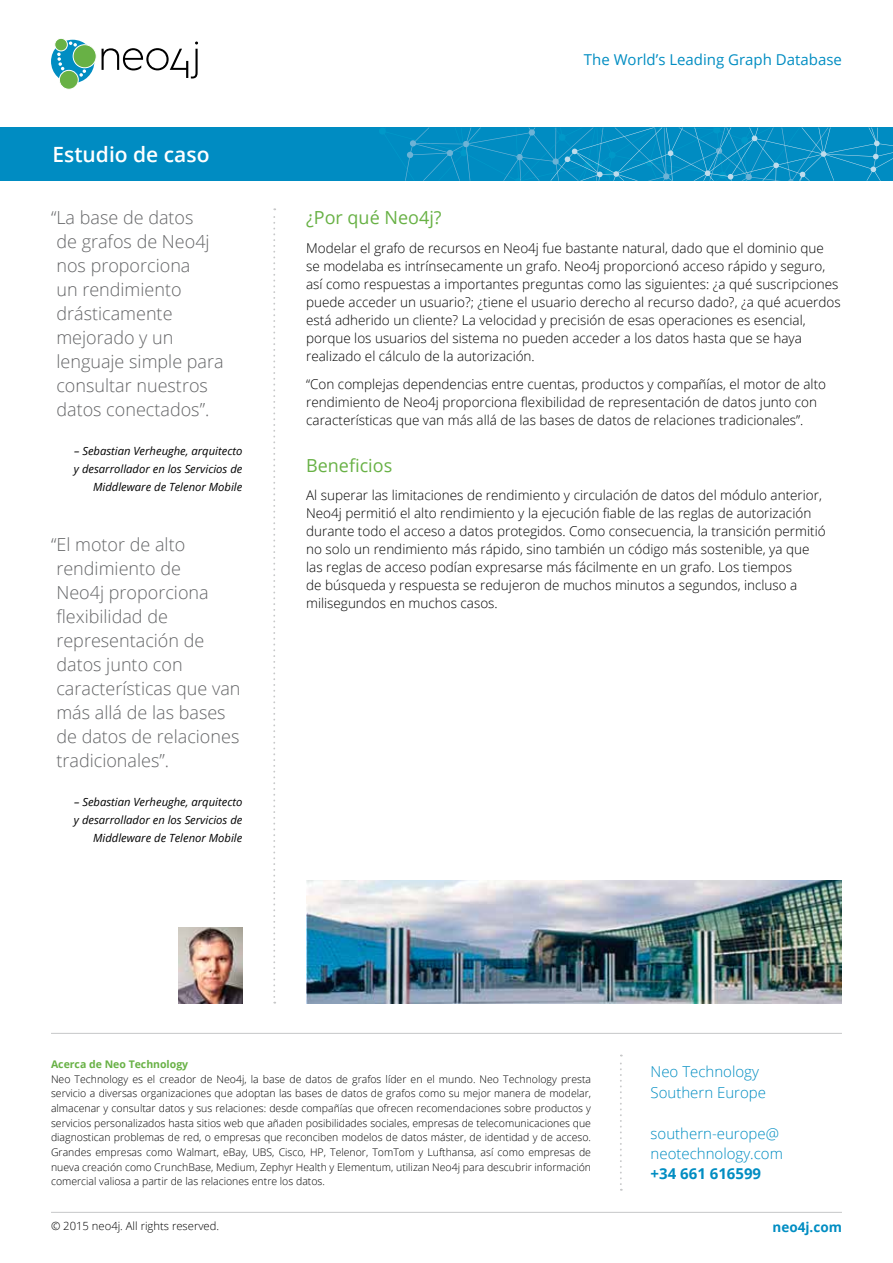
<style>
.page{position:relative;width:893px;height:1263px;background:#fff}
.page>*{position:absolute;margin:0;border:0;box-sizing:border-box;transform-origin:0 0}
.t1{font:600 21px "Open Sans";color:#fff}
.t2{font:300 18px/24px "Open Sans";color:#646567}
.t3{font:18px "Open Sans";color:#68b145}
.t4{font:300 15px/20.4px "Open Sans";color:#008dc2}
.t5{font:15px "Open Sans";color:#008dc2}
.t6{font:700 15px "Open Sans";color:#008dc2}
.t7{font:300 13.5px/18px "Open Sans";color:#000}
.t8{font:700 13.5px "Open Sans";color:#008dc2}
.t9{font:italic 11.25px/18px "Open Sans";color:#000;text-align:right}
.t10{font:300 11.25px "Open Sans";color:#000}
.t11{font:300 10.5px/14.7px "Open Sans";color:#000;text-align:justify}
.t12{font:700 10.5px "Open Sans";color:#68b145}
</style>
<div class="page">
<div style="left:0;top:128px;width:379px;height:53px;background:#008cc2"></div>
<img style="left:379px;top:128px;width:28px;height:53px">
<img style="left:407px;top:128px;width:143px;height:53px">
<svg style="left:550px;top:128px;width:343px;height:53px;background:#0e92c5"></svg>
<hr style="left:51px;top:1212px;width:791px;height:1px;background:#c6c7c8">
<hr style="left:51px;top:1033px;width:791px;height:1px;background:#c6c7c8">
<svg style="left:273px;top:208px;width:2px;height:795px"></svg>
<svg style="left:620px;top:1054px;width:2px;height:137px"></svg>
<svg style="left:51px;top:40px;width:43px;height:43px"></svg>
<svg style="left:57px;top:53px;width:7px;height:17px"></svg>
<svg style="left:79px;top:69px;width:7px;height:8px"></svg>
<svg style="left:69px;top:42px;width:8px;height:5px"></svg>
<div style="left:73px;top:45px;width:23px;height:23px;background:#68b145;border-radius:50%"></div>
<div style="left:73px;top:44px;width:24px;height:24px;border:1px solid #fff;border-radius:50%"></div>
<div style="left:59px;top:70px;width:19px;height:19px;background:#68b145;border-radius:50%"></div>
<div style="left:59px;top:70px;width:20px;height:20px;border:1px solid #fff;border-radius:50%"></div>
<div style="left:55px;top:38px;width:12px;height:13px;background:#68b145;border-radius:50%"></div>
<div style="left:54px;top:38px;width:14px;height:13px;border:1px solid #fff;border-radius:50%"></div>
<svg style="left:102px;top:42px;width:96px;height:37px"></svg>
<img style="left:179px;top:927px;width:63px;height:76px">
<img style="left:306px;top:880px;width:536px;height:123px">
<h1 class="t1" style="left:52px;top:140px;width:159px">Estudio de caso</h1>
<h2 class="t2" style="left:51px;top:205px;width:174px">“La base de datos<br>de grafos de Neo4j nos proporciona<br>un rendimiento drásticamente mejorado y un lenguaje simple para consultar nuestros datos conectados”.</h2>
<p class="t9" style="left:74px;top:442px;width:170px">– Sebastian Verheughe, arquitecto y desarrollador en los Servicios de<br>Middleware de Telenor Mobile</p>
<h2 class="t2" style="left:51px;top:532px;width:191px">“El motor de alto rendimiento de<br>Neo4j proporciona flexibilidad de representación de datos junto con características que van más allá de las bases de datos de relaciones tradicionales”.</h2>
<p class="t9" style="left:74px;top:793px;width:170px">– Sebastian Verheughe, arquitecto y desarrollador en los Servicios de<br>Middleware de Telenor Mobile</p>
<p class="t5" style="left:584px;top:49px;width:260px">The World’s Leading Graph Database</p>
<h2 class="t3" style="left:306px;top:205px;width:137px">¿Por qué Neo4j?</h2>
<p class="t7" style="left:306px;top:238px;width:536px">Modelar el grafo de recursos en Neo4j fue bastante natural, dado que el dominio que se modelaba es intrínsecamente un grafo. Neo4j proporcionó acceso rápido y seguro, así como respuestas a importantes preguntas como las siguientes: ¿a qué suscripciones puede acceder un usuario?; ¿tiene el usuario derecho al recurso dado?, ¿a qué acuerdos está adherido un cliente? La velocidad y precisión de esas operaciones es esencial, porque los usuarios del sistema no pueden acceder a los datos hasta que se haya realizado el cálculo de la autorización.</p>
<p class="t7" style="left:306px;top:375px;width:521px">“Con complejas dependencias entre cuentas, productos y compañías, el motor de alto rendimiento de Neo4j proporciona flexibilidad de representación de datos junto con características que van más allá de las bases de datos de relaciones tradicionales”.</p>
<h2 class="t3" style="left:306px;top:453px;width:88px">Beneficios</h2>
<p class="t7" style="left:306px;top:486px;width:521px">Al superar las limitaciones de rendimiento y circulación de datos del módulo anterior, Neo4j permitió el alto rendimiento y la ejecución fiable de las reglas de autorización durante todo el acceso a datos protegidos. Como consecuencia, la transición permitió no solo un rendimiento más rápido, sino también un código más sostenible, ya que las reglas de acceso podían expresarse más fácilmente en un grafo. Los tiempos<br>de búsqueda y respuesta se redujeron de muchos minutos a segundos, incluso a milisegundos en muchos casos.</p>
<p class="t12" style="left:51px;top:1057px;width:139px">Acerca de Neo Technology</p>
<p class="t11" style="left:51px;top:1071px;width:542px">Neo Technology es el creador de Neo4j, la base de datos de grafos líder en el mundo. Neo Technology presta servicio a diversas organizaciones que adoptan las bases de datos de grafos como su mejor manera de modelar, almacenar y consultar datos y sus relaciones: desde compañías que ofrecen recomendaciones sobre productos y servicios personalizados hasta sitios web que añaden posibilidades sociales, empresas de telecomunicaciones que diagnostican problemas de red, o empresas que reconciben modelos de datos máster, de identidad y de acceso.<br>Grandes empresas como Walmart, eBay, UBS, Cisco, HP, Telenor, TomTom y Lufthansa, así como empresas de nueva creación como CrunchBase, Medium, Zephyr Health y Elementum, utilizan Neo4j para descubrir información comercial valiosa a partir de las relaciones entre los datos.</p>
<p class="t4" style="left:651px;top:1061px;width:117px">Neo Technology<br>Southern Europe</p>
<p class="t4" style="left:651px;top:1122px;width:134px">southern-europe@ neotechnology.com</p>
<p class="t6" style="left:651px;top:1163px;width:112px">+34 661 616599</p>
<p class="t10" style="left:51px;top:1218px;width:170px">© 2015 neo4j. All rights reserved.</p>
<p class="t8" style="left:772px;top:1218px;width:71px">neo4j.com</p>
</div>
